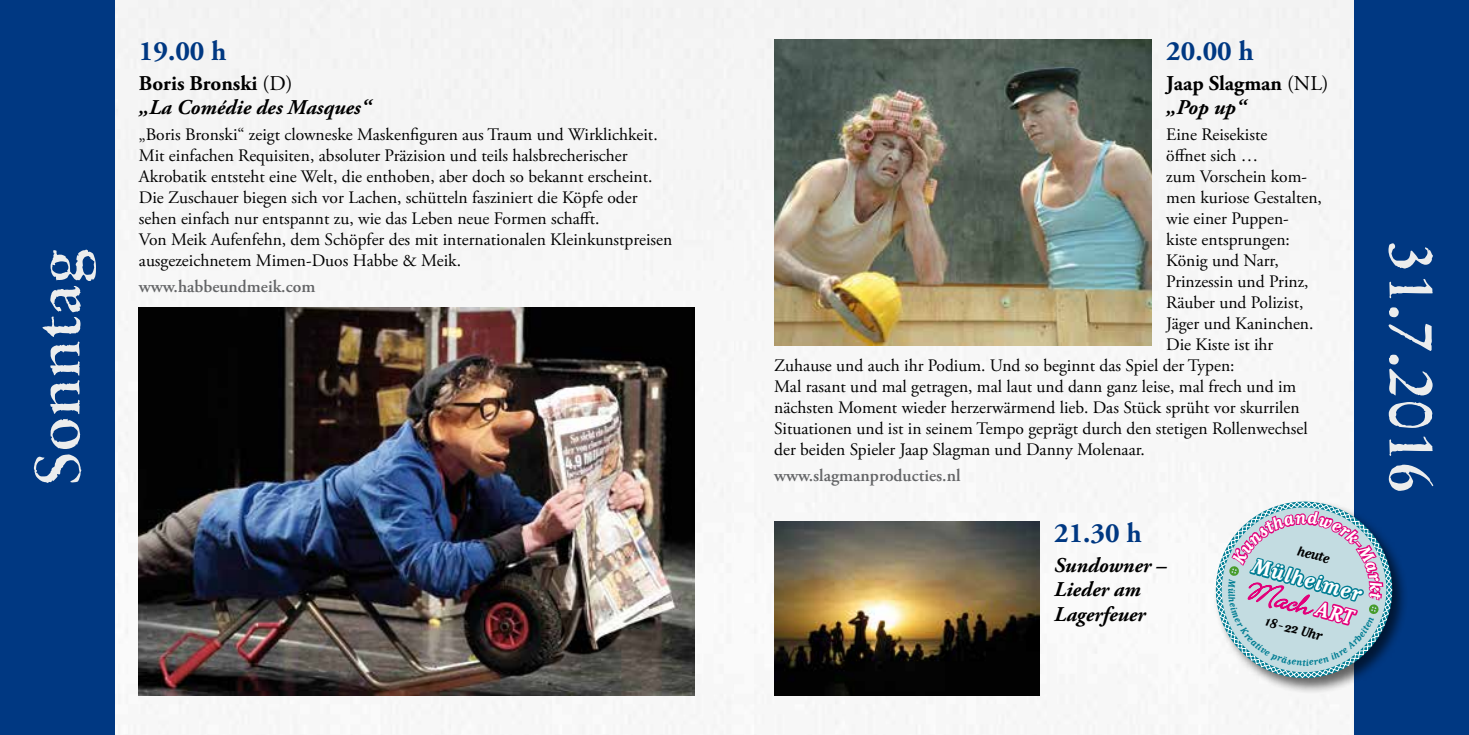
<style>
.page{position:relative;width:1469px;height:735px;background:#fff}
.page>*{position:absolute;margin:0;border:0;box-sizing:border-box;transform-origin:0 0}
.t1{font:700 63px "Garamond Rough";color:#eceded}
.t2{font:700 28px "Adobe Garamond Pro";color:#003882}
.t3{font:700 24.85px "Matrix Script";color:#fff}
.t4{font:italic 700 21px/24.5px "Adobe Garamond Pro";color:#000}
.t5{font:700 21px/24.5px "Adobe Garamond Pro";color:#000}
.t6{font:17.5px/21px "Adobe Garamond Pro";color:#000}
.t7{font:600 17.5px "Adobe Garamond Pro";color:#646567}
.t8{font:700 16.1px "Matrix Script";color:#000}
.t9{font:700 10.85px "Matrix Script";color:#007d93}
.s1{font-style:normal}
.s2{font-weight:400;font-style:normal}
.s3{font-weight:400}
.s4{font-style:italic}
</style>
<div class="page">
<div style="left:114px;top:0;width:1240px;height:734px;background:#f6f6f6"></div>
<div style="left:1354px;top:0;width:114px;height:734px;background:#003882"></div>
<img style="left:774px;top:521px;width:265px;height:173px">
<div style="left:0;top:0;width:114px;height:734px;background:#003882"></div>
<img style="left:139px;top:308px;width:555px;height:386px">
<img style="left:774px;top:40px;width:377px;height:305px">
<div style="left:1213px;top:499px;width:195px;height:194px;background:#000;opacity:.6"></div>
<svg style="left:1202px;top:461px;width:203px;height:223px"></svg>
<h1 class="t1" style="left:19px;top:486px;width:240px;rotate:-90deg">Sonntag</h1>
<h2 class="t2" style="left:139px;top:35px;width:89px">19.00 h</h2>
<p class="t4" style="left:139px;top:71px;width:233px"><span class="s1">Boris Bronski</span> <span class="s2">(D)<br></span>„La Comédie des Masques“</p>
<p class="t6" style="left:139px;top:124px;width:535px">„Boris Bronski“ zeigt clowneske Maskenfiguren aus Traum und Wirklichkeit.<br>Mit einfachen Requisiten, absoluter Präzision und teils halsbrecherischer Akrobatik entsteht eine Welt, die enthoben, aber doch so bekannt erscheint.<br>Die Zuschauer biegen sich vor Lachen, schütteln fasziniert die Köpfe oder sehen einfach nur entspannt zu, wie das Leben neue Formen schafft.<br>Von Meik Aufenfehn, dem Schöpfer des mit internationalen Kleinkunstpreisen ausgezeichnetem Mimen-Duos Habbe &amp; Meik.</p>
<p class="t7" style="left:139px;top:276px;width:178px">www.habbeundmeik.com</p>
<h2 class="t2" style="left:1166px;top:35px;width:89px">20.00 h</h2>
<p class="t5" style="left:1166px;top:71px;width:164px">Jaap Slagman <span class="s3">(NL) </span><span class="s4">„Pop up“</span></p>
<p class="t6" style="left:1166px;top:124px;width:103px">Eine Reisekiste</p>
<p class="t6" style="left:1166px;top:145px;width:94px">öffnet sich …</p>
<p class="t6" style="left:1166px;top:166px;width:142px">zum Vorschein kom-</p>
<p class="t6" style="left:1166px;top:187px;width:157px">men kuriose Gestalten,</p>
<p class="t6" style="left:1166px;top:208px;width:124px">wie einer Puppen-</p>
<p class="t6" style="left:1166px;top:229px;width:125px">kiste entsprungen:</p>
<p class="t6" style="left:1166px;top:250px;width:114px">König und Narr,</p>
<p class="t6" style="left:1166px;top:271px;width:144px">Prinzessin und Prinz,</p>
<p class="t6" style="left:1166px;top:292px;width:139px">Räuber und Polizist,</p>
<p class="t6" style="left:1166px;top:313px;width:149px">Jäger und Kaninchen.</p>
<p class="t6" style="left:1166px;top:334px;width:109px">Die Kiste ist ihr</p>
<p class="t6" style="left:774px;top:355px;width:462px">Zuhause und auch ihr Podium. Und so beginnt das Spiel der Typen:</p>
<p class="t6" style="left:774px;top:376px;width:523px">Mal rasant und mal getragen, mal laut und dann ganz leise, mal frech und im</p>
<p class="t6" style="left:774px;top:397px;width:527px">nächsten Moment wieder herzerwärmend lieb. Das Stück sprüht vor skurrilen</p>
<p class="t6" style="left:774px;top:418px;width:535px">Situationen und ist in seinem Tempo geprägt durch den stetigen Rollenwechsel</p>
<p class="t6" style="left:774px;top:439px;width:372px">der beiden Spieler Jaap Slagman und Danny Molenaar.</p>
<p class="t7" style="left:774px;top:465px;width:188px">www.slagmanproducties.nl</p>
<h2 class="t2" style="left:1054px;top:517px;width:89px">21.30 h</h2>
<p class="t4" style="left:1054px;top:553px;width:114px">Sundowner –<br>Lieder am<br>Lagerfeuer</p>
<p class="t8" style="left:1299px;top:542px;width:35px;rotate:15deg">heute</p>
<h3 class="t3" style="left:1255px;top:553px;width:113px;rotate:15deg">Mülheimer</h3>
<p class="t8" style="left:1267px;top:612px;width:60px;rotate:15deg">18-22 Uhr</p>
<p class="t9" style="left:1236px;top:587px;width:7px;rotate:90deg">ü</p>
<p class="t9" style="left:1302px;top:656px;width:5px">t</p>
<h1 class="t1" style="left:1450px;top:241px;width:253px;rotate:90deg">31.7.2016</h1>
</div>
